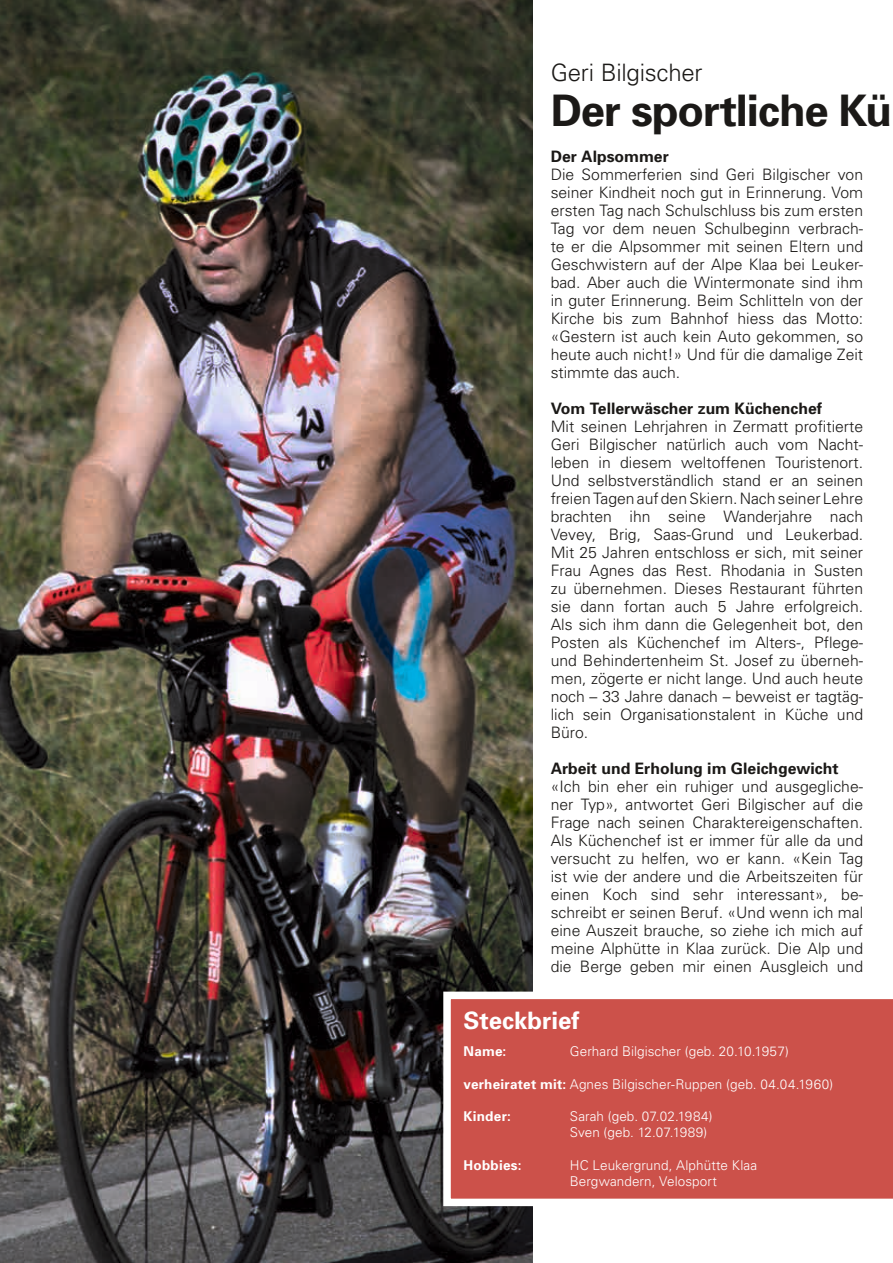
<style>
.page{position:relative;width:893px;height:1263px;background:#fff}
.page>*{position:absolute;margin:0;border:0;box-sizing:border-box;transform-origin:0 0}
.t1{font:700 43.5px "Univers";letter-spacing:-.025em;color:#1b1917}
.t2{font:300 24px "Univers";letter-spacing:-.01em;color:#1b1917}
.t3{font:700 24px "Univers";color:#fff}
.t4{font:300 15.75px/18px "Univers";color:#1b1917;text-align:justify}
.t5{font:700 15.75px "Univers";color:#1b1917}
.t6{font:300 13.5px/16.2px "Univers";letter-spacing:.005em;color:#fff}
.t7{font:700 13.5px "Univers";letter-spacing:.02em;color:#fff}
.s1{font-weight:700}
</style>
<div class="page">
<img style="left:0;top:0;width:533px;height:1263px">
<svg style="left:440px;top:988px;width:453px;height:222px;background:#cf635d"></svg>
<h2 class="t2" style="left:551px;top:58px;width:153px">Geri Bilgischer</h2>
<h1 class="t1" style="left:551px;top:83px;width:343px">Der sportliche Kü</h1>
<p class="t5" style="left:551px;top:146px;width:120px">Der Alpsommer</p>
<p class="t4" style="left:551px;top:165px;width:314px">Die Sommerferien sind Geri Bilgischer von seiner Kindheit noch gut in Erinnerung. Vom ersten Tag nach Schulschluss bis zum ersten Tag vor dem neuen Schulbeginn verbrach&shy;te er die Alpsommer mit seinen Eltern und Geschwistern auf der Alpe Klaa bei Leuker&shy;bad. Aber auch die Wintermonate sind ihm in guter Erinnerung. Beim Schlitteln von der Kirche bis zum Bahnhof hiess das Motto: «Gestern ist auch kein Auto gekommen, so heute auch nicht!» Und für die damalige Zeit stimmte das auch.</p>
<p class="t5" style="left:551px;top:398px;width:273px">Vom Tellerwäscher zum Küchenchef</p>
<p class="t4" style="left:551px;top:417px;width:314px">Mit seinen Lehrjahren in Zermatt profitierte Geri Bilgischer natürlich auch vom Nacht&shy;leben in diesem weltoffenen Touristenort.<br>Und selbstverständlich stand er an seinen freien Tagen auf den Skiern. Nach seiner Lehre brachten ihn seine Wanderjahre nach Vevey, Brig, Saas-Grund und Leukerbad.<br>Mit 25 Jahren entschloss er sich, mit seiner Frau Agnes das Rest. Rhodania in Susten zu übernehmen. Dieses Restaurant führten sie dann fortan auch 5 Jahre erfolgreich.<br>Als sich ihm dann die Gelegenheit bot, den Posten als Küchenchef im Alters-, Pflege&shy;und Behindertenheim St. Josef zu überneh&shy;men, zögerte er nicht lange. Und auch heute noch – 33 Jahre danach – beweist er tagtäg&shy;lich sein Organisationstalent in Küche und Büro.</p>
<p class="t5" style="left:551px;top:758px;width:289px">Arbeit und Erholung im Gleichgewicht</p>
<p class="t4" style="left:551px;top:777px;width:314px">«Ich bin eher ein ruhiger und ausgegliche&shy;ner Typ», antwortet Geri Bilgischer auf die Frage nach seinen Charaktereigenschaften.<br>Als Küchenchef ist er immer für alle da und versucht zu helfen, wo er kann. «Kein Tag ist wie der andere und die Arbeitszeiten für einen Koch sind sehr interessant», be&shy;schreibt er seinen Beruf. «Und wenn ich mal eine Auszeit brauche, so ziehe ich mich auf meine Alphütte in Klaa zurück. Die Alp und die Berge geben mir einen Ausgleich und</p>
<h2 class="t3" style="left:464px;top:1005px;width:118px">Steckbrief</h2>
<p class="t7" style="left:464px;top:1043px;width:44px">Name:</p>
<p class="t6" style="left:570px;top:1043px;width:220px">Gerhard Bilgischer (geb. 20.10.1957)</p>
<p class="t6" style="left:464px;top:1075px;width:371px"><span class="s1">verheiratet mit:</span> Agnes Bilgischer-Ruppen (geb. 04.04.1960)</p>
<p class="t7" style="left:464px;top:1107px;width:49px">Kinder:</p>
<p class="t6" style="left:570px;top:1108px;width:144px">Sarah (geb. 07.02.1984)<br>Sven (geb. 12.07.1989)</p>
<p class="t7" style="left:464px;top:1156px;width:59px">Hobbies:</p>
<p class="t6" style="left:570px;top:1156px;width:189px">HC Leukergrund, Alphütte Klaa<br>Bergwandern, Velosport</p>
</div>
